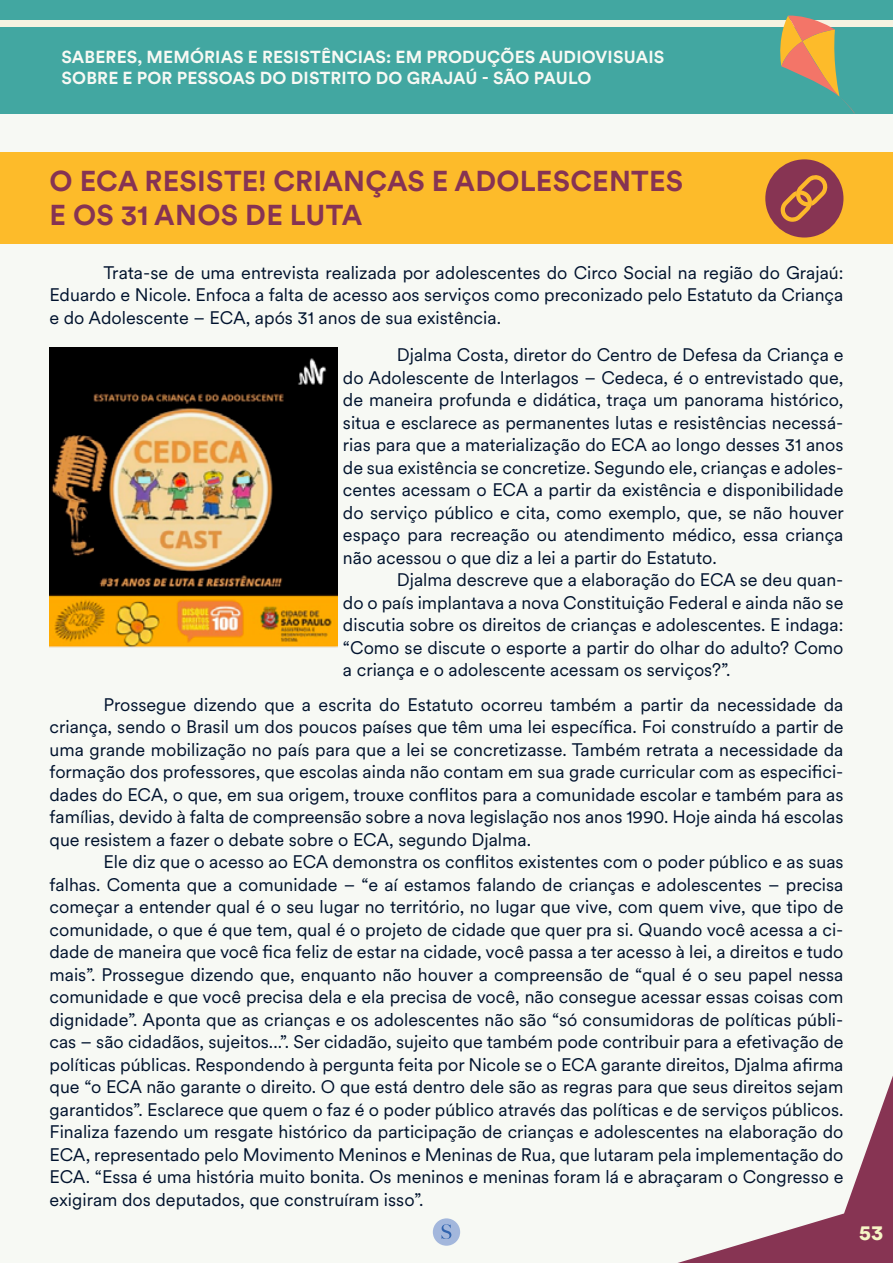
<style>
.page{position:relative;width:893px;height:1263px;background:#f7f9f4}
.page>*{position:absolute;margin:0;border:0;box-sizing:border-box;transform-origin:0 0}
.t1{font:700 28.5px/34.2px "Circular XX";letter-spacing:.01em;color:#863353}
.t2{font:900 21px "Circular XX";color:#f6f5c6}
.t3{font:18px/22.5px "Circular XX";color:#00122d;text-align:justify}
.t4{font:700 17.25px/20.7px "Circular XX";letter-spacing:.01em;color:#f7f9f4}
</style>
<div class="page">
<div style="left:0;top:0;width:893px;height:113px;background:#42a7a1"></div>
<div style="left:0;top:20px;width:893px;height:7px;background:#f6f3e1"></div>
<svg style="left:678px;top:1076px;width:215px;height:187px"></svg>
<div style="left:433px;top:1218px;width:27px;height:28px;background:#a3b7dc;border-radius:50%"></div>
<svg style="left:441px;top:1224px;width:10px;height:15px"></svg>
<div style="left:0;top:153px;width:893px;height:91px;background:#fdbb2a"></div>
<img style="left:50px;top:348px;width:288px;height:300px">
<div style="left:765px;top:159px;width:78px;height:79px;background:#873453;border-radius:50%"></div>
<svg style="left:777px;top:15px;width:78px;height:207px"></svg>
<p class="t4" style="left:62px;top:46px;width:604px">SABERES, MEMÓRIAS E RESISTÊNCIAS: EM PRODUÇÕES AUDIOVISUAIS<br>SOBRE E POR PESSOAS DO DISTRITO DO GRAJAÚ - SÃO PAULO</p>
<h1 class="t1" style="left:50px;top:163px;width:635px">O ECA RESISTE! CRIANÇAS E ADOLESCENTES<br>E OS 31 ANOS DE LUTA</h1>
<p class="t3" style="left:50px;top:260px;width:795px;text-indent:54px">Trata-se de uma entrevista realizada por adolescentes do Circo Social na região do Grajaú:<br>Eduardo e Nicole. Enfoca a falta de acesso aos serviços como preconizado pelo Estatuto da Criança e do Adolescente – ECA, após 31 anos de sua existência.</p>
<p class="t3" style="left:343px;top:343px;width:502px;text-indent:54px">Djalma Costa, diretor do Centro de Defesa da Criança e do Adolescente de Interlagos – Cedeca, é o entrevistado que, de maneira profunda e didática, traça um panorama histórico, situa e esclarece as permanentes lutas e resistências necessá&shy;rias para que a materialização do ECA ao longo desses 31 anos de sua existência se concretize. Segundo ele, crianças e adoles&shy;centes acessam o ECA a partir da existência e disponibilidade do serviço público e cita, como exemplo, que, se não houver espaço para recreação ou atendimento médico, essa criança não acessou o que diz a lei a partir do Estatuto.</p>
<p class="t3" style="left:343px;top:568px;width:502px;text-indent:54px">Djalma descreve que a elaboração do ECA se deu quan&shy;do o país implantava a nova Constituição Federal e ainda não se discutia sobre os direitos de crianças e adolescentes. E indaga: “Como se discute o esporte a partir do olhar do adulto? Como a criança e o adolescente acessam os serviços?”.</p>
<p class="t3" style="left:50px;top:692px;width:795px;text-indent:54px">Prossegue dizendo que a escrita do Estatuto ocorreu também a partir da necessidade da criança, sendo o Brasil um dos poucos países que têm uma lei específica. Foi construído a partir de uma grande mobilização no país para que a lei se concretizasse. Também retrata a necessidade da formação dos professores, que escolas ainda não contam em sua grade curricular com as especifici&shy;dades do ECA, o que, em sua origem, trouxe conflitos para a comunidade escolar e também para as famílias, devido à falta de compreensão sobre a nova legislação nos anos 1990. Hoje ainda há escolas que resistem a fazer o debate sobre o ECA, segundo Djalma.</p>
<p class="t3" style="left:50px;top:850px;width:796px;text-indent:54px">Ele diz que o acesso ao ECA demonstra os conflitos existentes com o poder público e as suas falhas. Comenta que a comunidade – “e aí estamos falando de crianças e adolescentes – precisa começar a entender qual é o seu lugar no território, no lugar que vive, com quem vive, que tipo de comunidade, o que é que tem, qual é o projeto de cidade que quer pra si. Quando você acessa a ci&shy;dade de maneira que você fica feliz de estar na cidade, você passa a ter acesso à lei, a direitos e tudo mais”. Prossegue dizendo que, enquanto não houver a compreensão de “qual é o seu papel nessa comunidade e que você precisa dela e ela precisa de você, não consegue acessar essas coisas com dignidade”. Aponta que as crianças e os adolescentes não são “só consumidoras de políticas públi&shy;cas – são cidadãos, sujeitos...”. Ser cidadão, sujeito que também pode contribuir para a efetivação de políticas públicas. Respondendo à pergunta feita por Nicole se o ECA garante direitos, Djalma afirma que “o ECA não garante o direito. O que está dentro dele são as regras para que seus direitos sejam garantidos”. Esclarece que quem o faz é o poder público através das políticas e de serviços públicos.<br>Finaliza fazendo um resgate histórico da participação de crianças e adolescentes na elaboração do ECA, representado pelo Movimento Meninos e Meninas de Rua, que lutaram pela implementação do ECA. “Essa é uma história muito bonita. Os meninos e meninas foram lá e abraçaram o Congresso e exigiram dos deputados, que construíram isso”.</p>
<p class="t2" style="left:859px;top:1218px;width:26px">53</p>
</div>
